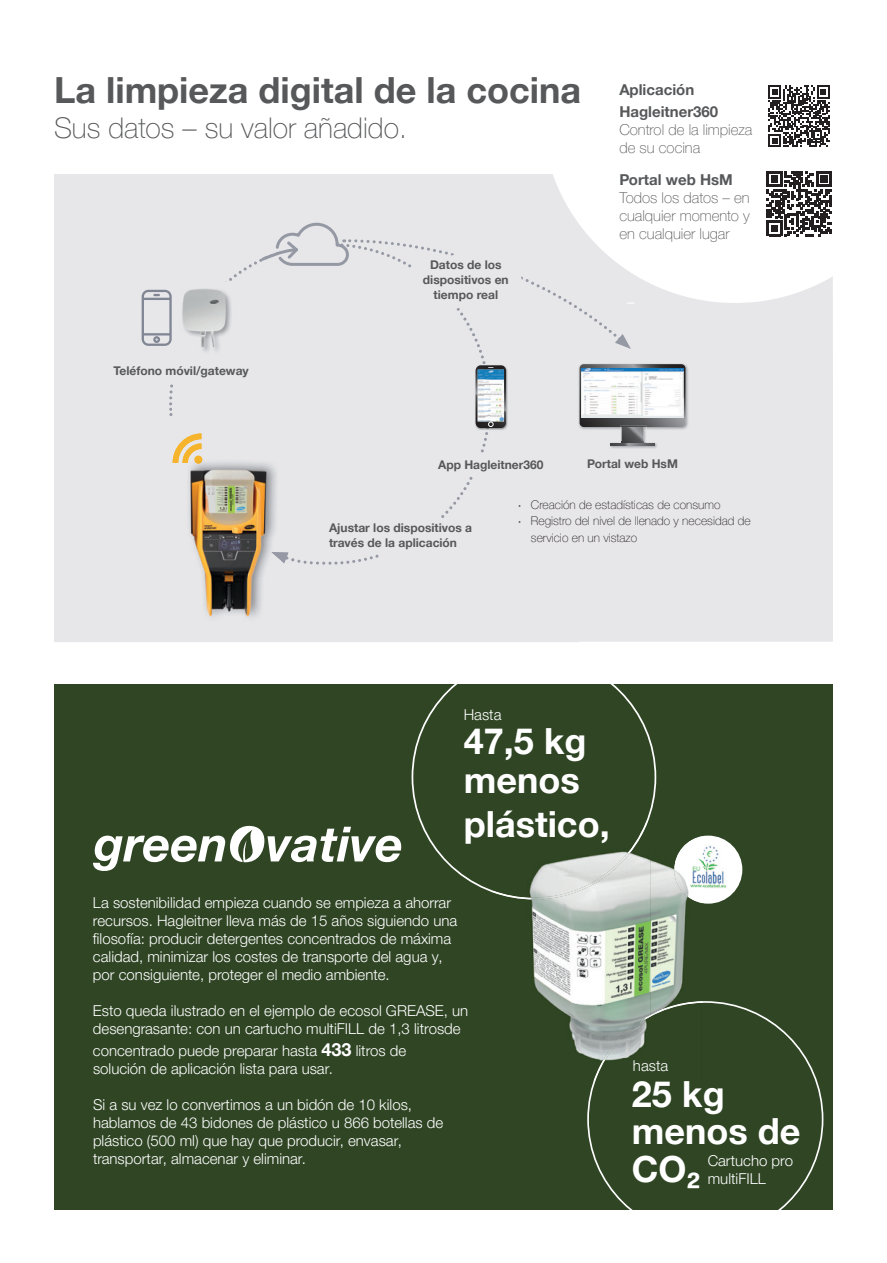
<style>
.page{position:relative;width:887px;height:1263px;background:#fff}
.page>*{position:absolute;margin:0;border:0;box-sizing:border-box;transform-origin:0 0}
.t1{font:700 36px/37.5px "Helvetica Neue LTW1 G";color:#fff}
.t2{font:700 36px "Helvetica Neue LTW1 G";color:#57585a}
.t3{font:100 28.5px "Helvetica Neue LTW1 G";color:#57585a}
.t4{font:300 15px/18px "Helvetica Neue LTW1 G";color:#fff}
.t5{font:100 15px/18px "Helvetica Neue LTW1 G";color:#57585a}
.t6{font:700 15px/21.6px "Helvetica Neue LTW1 G";color:#57585a}
.t7{font:700 12px/15px "Helvetica Neue LTW1 G";color:#57585a}
.t8{font:100 12px "Helvetica Neue LTW1 G";color:#231f20}
.s1{font-weight:400;font-style:italic}
.s2{font-weight:700;font-size:18px}
</style>
<div class="page">
<div style="left:54px;top:174px;width:779px;height:468px;background:#e7e6e9"></div>
<div style="left:123px;top:283px;width:117px;height:99px;background:#e7e6e9"></div>
<img style="left:685px;top:362px;width:4px;height:69px">
<div style="left:54px;top:685px;width:779px;height:525px;background:#2f4524"></div>
<svg style="left:411px;top:684px;width:245px;height:208px"></svg>
<svg style="left:587px;top:1001px;width:236px;height:209px"></svg>
<svg style="left:93px;top:826px;width:308px;height:45px"></svg>
<div style="left:674px;top:836px;width:68px;height:68px;background:#fff;border-radius:50%"></div>
<img style="left:703px;top:846px;width:24px;height:42px">
<img style="left:524px;top:821px;width:126px;height:260px">
<img style="left:650px;top:821px;width:53px;height:180px">
<img style="left:492px;top:821px;width:156px;height:78px">
<img style="left:593px;top:1001px;width:110px;height:80px">
<img style="left:674px;top:836px;width:29px;height:67px">
<svg style="left:541px;top:85px;width:292px;height:218px"></svg>
<div style="left:757px;top:162px;width:83px;height:83px;background:#fff"></div>
<svg style="left:766px;top:171px;width:65px;height:65px"></svg>
<svg style="left:768px;top:85px;width:61px;height:62px"></svg>
<img style="left:164px;top:610px;width:44px;height:19px">
<img style="left:208px;top:622px;width:44px;height:7px">
<img style="left:252px;top:610px;width:44px;height:19px">
<img style="left:186px;top:610px;width:94px;height:12px">
<svg style="left:138px;top:221px;width:547px;height:389px;background:#dfdedf"></svg>
<h1 class="t2" style="left:54px;top:68px;width:528px">La limpieza digital de la cocina</h1>
<h2 class="t3" style="left:54px;top:110px;width:354px">Sus datos – su valor añadido.</h2>
<p class="t7" style="left:113px;top:363px;width:137px">Teléfono móvil/gateway</p>
<p class="t7" style="left:423px;top:257px;width:87px;text-align:center">Datos de los dispositivos en tiempo real</p>
<p class="t6" style="left:619px;top:79px;width:100px">Aplicación<br>Hagleitner360</p>
<p class="t5" style="left:619px;top:120px;width:134px">Control de la limpieza de su cocina</p>
<p class="t6" style="left:619px;top:169px;width:115px">Portal web HsM</p>
<p class="t5" style="left:619px;top:189px;width:132px;text-align:justify">Todos los datos – en cualquier momento y en cualquier lugar</p>
<p class="t7" style="left:438px;top:457px;width:107px">App Hagleitner360</p>
<p class="t7" style="left:587px;top:456px;width:92px">Portal web HsM</p>
<p class="t7" style="left:329px;top:520px;width:145px">Ajustar los dispositivos a través de la aplicación</p>
<p class="t8" style="left:518px;top:497px;width:204px"><span class="s1">·</span> Creación de estadísticas de consumo</p>
<p class="t8" style="left:518px;top:514px;width:234px"><span class="s1">·</span> Registro del nivel de llenado y necesidad de</p>
<p class="t8" style="left:531px;top:530px;width:108px">servicio en un vistazo</p>
<p class="t4" style="left:463px;top:705px;width:39px">Hasta</p>
<h1 class="t1" style="left:463px;top:722px;width:124px;line-height:39px">47,5 kg menos</h1>
<h1 class="t1" style="left:463px;top:805px;width:147px">plástico,</h1>
<p class="t4" style="left:93px;top:894px;width:366px">La sostenibilidad empieza cuando se empieza a ahorrar recursos. Hagleitner lleva más de 15 años siguiendo una filosofía: producir detergentes concentrados de máxima calidad, minimizar los costes de transporte del agua y, por consiguiente, proteger el medio ambiente.</p>
<p class="t4" style="left:93px;top:1002px;width:377px">Esto queda ilustrado en el ejemplo de ecosol GREASE, un desengrasante: con un cartucho multiFILL de 1,3 litrosde</p>
<p class="t4" style="left:93px;top:1041px;width:315px">concentrado puede preparar hasta <span class="s2">433</span> litros de solución de aplicación lista para usar.</p>
<p class="t4" style="left:93px;top:1095px;width:352px">Si a su vez lo convertimos a un bidón de 10 kilos, hablamos de 43 bidones de plástico u 866 botellas de plástico (500 ml) que hay que producir, envasar, transportar, almacenar y eliminar.</p>
<p class="t4" style="left:633px;top:1057px;width:37px">hasta</p>
<h1 class="t1" style="left:632px;top:1075px;width:170px">25 kg menos de<br>CO₂</h1>
<p class="t4" style="left:707px;top:1152px;width:87px">Cartucho pro multiFILL</p>
</div>
